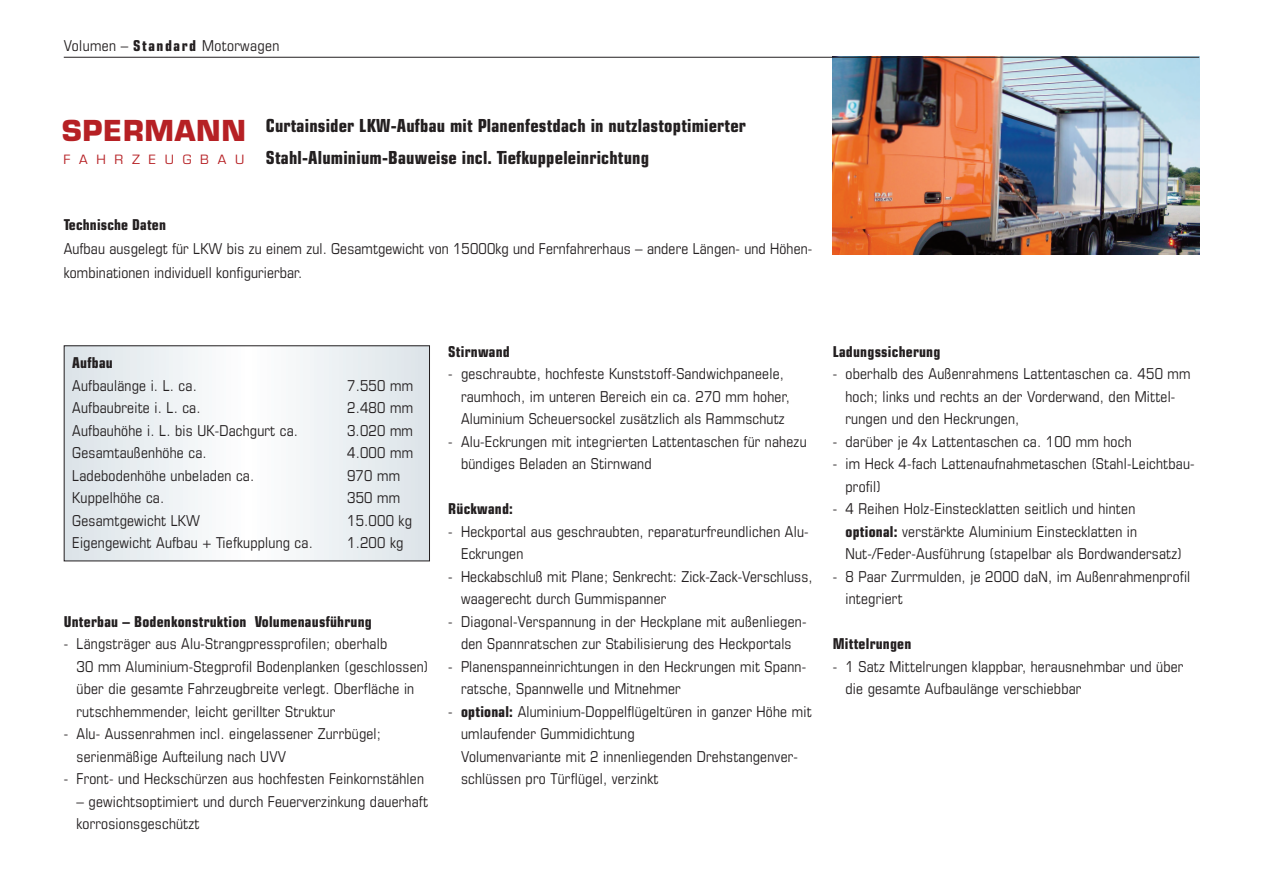
<style>
.page{position:relative;width:1263px;height:893px;background:#fff}
.page>*{position:absolute;margin:0;border:0;box-sizing:border-box;transform-origin:0 0}
.t1{font:700 28.2px "Eurostile";letter-spacing:.025em;color:#b62024}
.t2{font:700 condensed 18px/31.5px "Eurostile";letter-spacing:.01em;color:#231f20}
.t3{font:condensed 15px/22.5px "Eurostile";letter-spacing:.015em;color:#231f20}
.t4{font:700 condensed 15px "Eurostile";letter-spacing:.015em;color:#231f20}
.t5{font:14.1px "Eurostile";letter-spacing:.625em;color:#b62024}
.s1{font-weight:700}
</style>
<div class="page">
<img style="left:833px;top:58px;width:366px;height:196px">
<svg style="left:66px;top:347px;width:362px;height:212px"></svg>
<div style="left:64px;top:345px;width:366px;height:216px;border:1px solid #231f20"></div>
<hr style="left:64px;top:57px;width:1135px;height:1px;background:#231f20">
<p class="t3" style="left:64px;top:36px;width:217px">Volumen – <span class="s1">Standard</span> Motorwagen</p>
<h1 class="t1" style="left:62px;top:120px;width:186px">SPERMANN</h1>
<p class="t5" style="left:63px;top:151px;width:182px">FAHRZEUGBAU</p>
<p class="t2" style="left:266px;top:112px;width:481px">Curtainsider LKW-Aufbau mit Planenfestdach in nutzlastoptimierter<br>Stahl-Aluminium-Bauweise incl. Tiefkuppeleinrichtung</p>
<p class="t4" style="left:64px;top:219px;width:104px">Technische Daten</p>
<p class="t3" style="left:64px;top:238px;width:750px;line-height:24px">Aufbau ausgelegt für LKW bis zu einem zul. Gesamtgewicht von 15000kg und Fernfahrerhaus – andere Längen- und Höhen&shy;kombinationen individuell konfigurierbar.</p>
<p class="t4" style="left:72px;top:357px;width:42px">Aufbau</p>
<p class="t3" style="left:72px;top:375px;width:126px">Aufbaulänge i. L. ca.</p>
<p class="t3" style="left:347px;top:375px;width:67px">7.550 mm</p>
<p class="t3" style="left:72px;top:398px;width:130px">Aufbaubreite i. L. ca.</p>
<p class="t3" style="left:347px;top:398px;width:67px">2.480 mm</p>
<p class="t3" style="left:72px;top:420px;width:227px">Aufbauhöhe i. L. bis UK-Dachgurt ca.</p>
<p class="t3" style="left:347px;top:420px;width:67px">3.020 mm</p>
<p class="t3" style="left:72px;top:443px;width:136px">Gesamtaußenhöhe ca.</p>
<p class="t3" style="left:347px;top:443px;width:67px">4.000 mm</p>
<p class="t3" style="left:72px;top:465px;width:183px">Ladebodenhöhe unbeladen ca.</p>
<p class="t3" style="left:347px;top:465px;width:54px">970 mm</p>
<p class="t3" style="left:72px;top:488px;width:93px">Kuppelhöhe ca.</p>
<p class="t3" style="left:347px;top:488px;width:54px">350 mm</p>
<p class="t3" style="left:72px;top:510px;width:129px">Gesamtgewicht LKW</p>
<p class="t3" style="left:347px;top:510px;width:66px">15.000 kg</p>
<p class="t3" style="left:72px;top:533px;width:242px">Eigengewicht Aufbau + Tiefkupplung ca.</p>
<p class="t3" style="left:347px;top:533px;width:58px">1.200 kg</p>
<p class="t4" style="left:64px;top:616px;width:309px">Unterbau – Bodenkonstruktion Volumenausführung</p>
<p class="t3" style="left:77px;top:634px;width:353px;text-indent:-13px">- Längsträger aus Alu-Strangpressprofilen; oberhalb<br>30 mm Aluminium-Stegprofil Bodenplanken (geschlossen) über die gesamte Fahrzeugbreite verlegt. Oberfläche in rutschhemmender, leicht gerillter Struktur</p>
<p class="t3" style="left:77px;top:724px;width:306px;text-indent:-13px">- Alu- Aussenrahmen incl. eingelassener Zurrbügel; serienmäßige Aufteilung nach UVV</p>
<p class="t3" style="left:64px;top:769px;width:362px">- Front- und Heckschürzen aus hochfesten Feinkornstählen</p>
<p class="t3" style="left:77px;top:792px;width:353px">– gewichtsoptimiert und durch Feuerverzinkung dauerhaft korrosionsgeschützt</p>
<p class="t4" style="left:448px;top:346px;width:63px">Stirnwand</p>
<p class="t3" style="left:461px;top:364px;width:330px;text-indent:-13px">- geschraubte, hochfeste Kunststoff-Sandwichpaneele, raumhoch, im unteren Bereich ein ca. 270 mm hoher,<br>Aluminium Scheuersockel zusätzlich als Rammschutz</p>
<p class="t3" style="left:461px;top:432px;width:347px;text-indent:-13px">- Alu-Eckrungen mit integrierten Lattentaschen für nahezu bündiges Beladen an Stirnwand</p>
<p class="t4" style="left:448px;top:503px;width:66px">Rückwand:</p>
<p class="t3" style="left:461px;top:522px;width:349px;text-indent:-13px">- Heckportal aus geschraubten, reparaturfreundlichen Alu-<br>Eckrungen</p>
<p class="t3" style="left:461px;top:567px;width:353px;text-indent:-13px">- Heckabschluß mit Plane; Senkrecht: Zick-Zack-Verschluss, waagerecht durch Gummispanner</p>
<p class="t3" style="left:448px;top:612px;width:360px;text-align:center">- Diagonal-Verspannung in der Heckplane mit außenliegen&shy;den Spannratschen zur Stabilisierung des Heckportals</p>
<p class="t3" style="left:461px;top:657px;width:347px;text-indent:-13px">- Planenspanneinrichtungen in den Heckrungen mit Spann&shy;ratsche, Spannwelle und Mitnehmer</p>
<p class="t3" style="left:461px;top:702px;width:352px;text-indent:-13px">- <span class="s1">optional:</span> Aluminium-Doppelflügeltüren in ganzer Höhe mit umlaufender Gummidichtung<br>Volumenvariante mit 2 innenliegenden Drehstangenver&shy;schlüssen pro Türflügel, verzinkt</p>
<p class="t4" style="left:833px;top:346px;width:109px">Ladungssicherung</p>
<p class="t3" style="left:845px;top:364px;width:347px;text-indent:-13px">- oberhalb des Außenrahmens Lattentaschen ca. 450 mm hoch; links und rechts an der Vorderwand, den Mittel&shy;rungen und den Heckrungen,</p>
<p class="t3" style="left:833px;top:432px;width:300px">- darüber je 4x Lattentaschen ca. 100 mm hoch</p>
<p class="t3" style="left:845px;top:454px;width:351px;text-indent:-13px">- im Heck 4-fach Lattenaufnahmetaschen (Stahl-Leichtbau&shy;profil)</p>
<p class="t3" style="left:845px;top:499px;width:338px;text-indent:-13px">- 4 Reihen Holz-Einstecklatten seitlich und hinten <span class="s1">optional:</span> verstärkte Aluminium Einstecklatten in<br>Nut-/Feder-Ausführung (stapelbar als Bordwandersatz)</p>
<p class="t3" style="left:845px;top:567px;width:346px;text-indent:-13px">- 8 Paar Zurrmulden, je 2000 daN, im Außenrahmenprofil integriert</p>
<p class="t4" style="left:833px;top:638px;width:80px">Mittelrungen</p>
<p class="t3" style="left:845px;top:657px;width:340px;text-indent:-13px">- 1 Satz Mittelrungen klappbar, herausnehmbar und über die gesamte Aufbaulänge verschiebbar</p>
</div>
